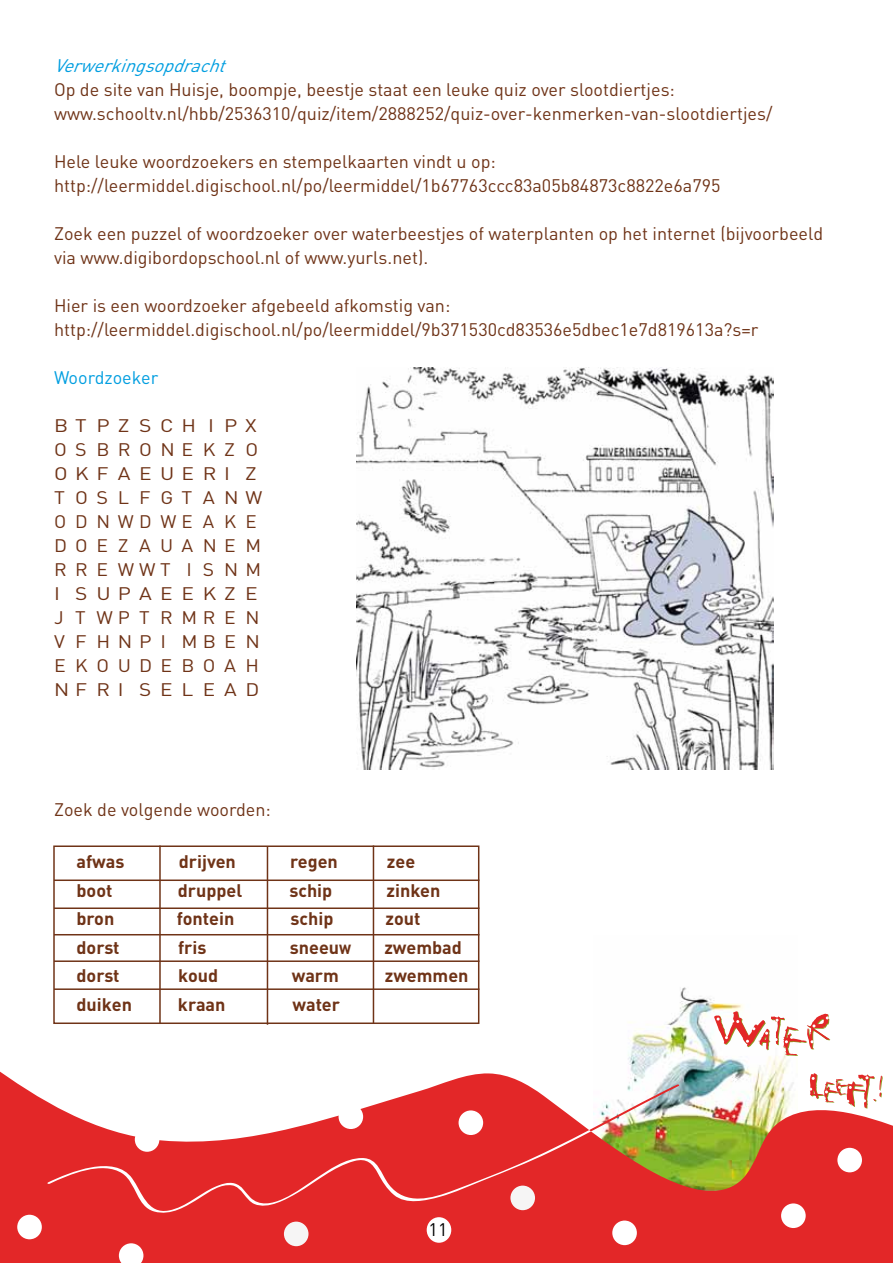
<style>
.page{position:relative;width:893px;height:1263px;background:#fff}
.page>*{position:absolute;margin:0;border:0;box-sizing:border-box;transform-origin:0 0}
.t1{font:18px/24px "DIN";color:#6f3317}
.t2{font:18px/24px "DIN";color:#6f3317;scale:1.17 1}
.t3{font:700 18px "DIN";color:#6f3317}
.t4{font:italic 18px "DIN";color:#009ee0}
.t5{font:18px "DIN";color:#009ee0}
.t6{font:18px "DIN";color:#000}
</style>
<div class="page">
<img style="left:628px;top:987px;width:161px;height:76px">
<svg style="left:714px;top:1011px;width:116px;height:45px"></svg>
<svg style="left:0;top:1063px;width:893px;height:200px;fill:#e32728"></svg>
<div style="left:781px;top:1203px;width:25px;height:25px;background:#fff;border-radius:50%"></div>
<div style="left:837px;top:1148px;width:25px;height:24px;background:#fff;border-radius:50%"></div>
<div style="left:427px;top:1217px;width:24px;height:26px;background:#fff;border-radius:50%"></div>
<div style="left:612px;top:1220px;width:25px;height:25px;background:#fff;border-radius:50%"></div>
<div style="left:339px;top:1104px;width:24px;height:25px;background:#fff;border-radius:50%"></div>
<svg style="left:119px;top:1243px;width:24px;height:20px"></svg>
<div style="left:17px;top:1215px;width:25px;height:24px;background:#fff;border-radius:50%"></div>
<div style="left:135px;top:1127px;width:24px;height:25px;background:#fff;border-radius:50%"></div>
<div style="left:459px;top:1110px;width:24px;height:25px;background:#fff;border-radius:50%"></div>
<div style="left:284px;top:1221px;width:24px;height:25px;background:#f6f5f5;border-radius:50%"></div>
<div style="left:510px;top:1185px;width:25px;height:25px;background:#f6f5f5;border-radius:50%"></div>
<div style="left:53px;top:845px;width:426px;height:179px;border:2px solid #6f3317"></div>
<img style="left:356px;top:367px;width:417px;height:402px">
<hr style="left:54px;top:879px;width:425px;height:2px;background:#6f3317">
<hr style="left:54px;top:907px;width:425px;height:2px;background:#6f3317">
<hr style="left:54px;top:934px;width:425px;height:1px;background:#6f3317">
<hr style="left:54px;top:960px;width:425px;height:2px;background:#6f3317">
<hr style="left:54px;top:988px;width:425px;height:2px;background:#6f3317">
<hr style="left:159px;top:845px;width:2px;height:179px;background:#6f3317">
<hr style="left:267px;top:846px;width:1px;height:179px;background:#6f3317">
<hr style="left:373px;top:845px;width:1px;height:179px;background:#6f3317">
<p class="t4" style="left:54px;top:54px;width:180px">Verwerkingsopdracht</p>
<p class="t1" style="left:54px;top:77px;width:720px">Op de site van Huisje, boompje, beestje staat een leuke quiz over slootdiertjes: www.schooltv.nl/hbb/2536310/quiz/item/2888252/quiz-over-kenmerken-van-slootdiertjes/</p>
<p class="t1" style="left:54px;top:149px;width:668px">Hele leuke woordzoekers en stempelkaarten vindt u op: http://leermiddel.digischool.nl/po/leermiddel/1b67763ccc83a05b84873c8822e6a795</p>
<p class="t1" style="left:54px;top:221px;width:771px">Zoek een puzzel of woordzoeker over waterbeestjes of waterplanten op het internet (bijvoorbeeld via www.digibordopschool.nl of www.yurls.net).</p>
<p class="t1" style="left:54px;top:293px;width:706px">Hier is een woordzoeker afgebeeld afkomstig van: http://leermiddel.digischool.nl/po/leermiddel/9b371530cd83536e5dbec1e7d819613a?s=r</p>
<p class="t5" style="left:54px;top:366px;width:106px">Woordzoeker</p>
<p class="t2" style="left:54px;top:413px;width:180px">B T P Z S C H IPX<br>O S B R O N E K Z O<br>O K F A E U E R I Z<br>T O S L F G T A N W<br>O D N W D W E A K E<br>D O E Z A U A N E M<br>R RE WW T I S N M<br>I S U P A E E K Z E<br>J T W P T R M R E N<br>V F H N P I M B E N<br>E K O U D E B O A H<br>N F R I S E L E A D</p>
<p class="t1" style="left:54px;top:797px;width:218px">Zoek de volgende woorden:</p>
<p class="t3" style="left:77px;top:850px;width:50px">afwas</p>
<p class="t3" style="left:179px;top:850px;width:59px">drijven</p>
<p class="t3" style="left:290px;top:850px;width:49px">regen</p>
<p class="t3" style="left:387px;top:850px;width:30px">zee</p>
<p class="t3" style="left:77px;top:878px;width:37px">boot</p>
<p class="t3" style="left:178px;top:878px;width:66px">druppel</p>
<p class="t3" style="left:289px;top:878px;width:44px">schip</p>
<p class="t3" style="left:386px;top:878px;width:55px">zinken</p>
<p class="t3" style="left:77px;top:907px;width:39px">bron</p>
<p class="t3" style="left:177px;top:907px;width:59px">fontein</p>
<p class="t3" style="left:291px;top:907px;width:44px">schip</p>
<p class="t3" style="left:385px;top:907px;width:37px">zout</p>
<p class="t3" style="left:77px;top:935px;width:45px">dorst</p>
<p class="t3" style="left:178px;top:935px;width:30px">fris</p>
<p class="t3" style="left:290px;top:935px;width:63px">sneeuw</p>
<p class="t3" style="left:384px;top:935px;width:79px">zwembad</p>
<p class="t3" style="left:77px;top:964px;width:45px">dorst</p>
<p class="t3" style="left:178px;top:964px;width:42px">koud</p>
<p class="t3" style="left:292px;top:964px;width:49px">warm</p>
<p class="t3" style="left:385px;top:964px;width:85px">zwemmen</p>
<p class="t3" style="left:77px;top:992px;width:57px">duiken</p>
<p class="t3" style="left:178px;top:992px;width:49px">kraan</p>
<p class="t3" style="left:292px;top:992px;width:49px">water</p>
<p class="t6" style="left:429px;top:1218px;width:20px">11</p>
</div>
